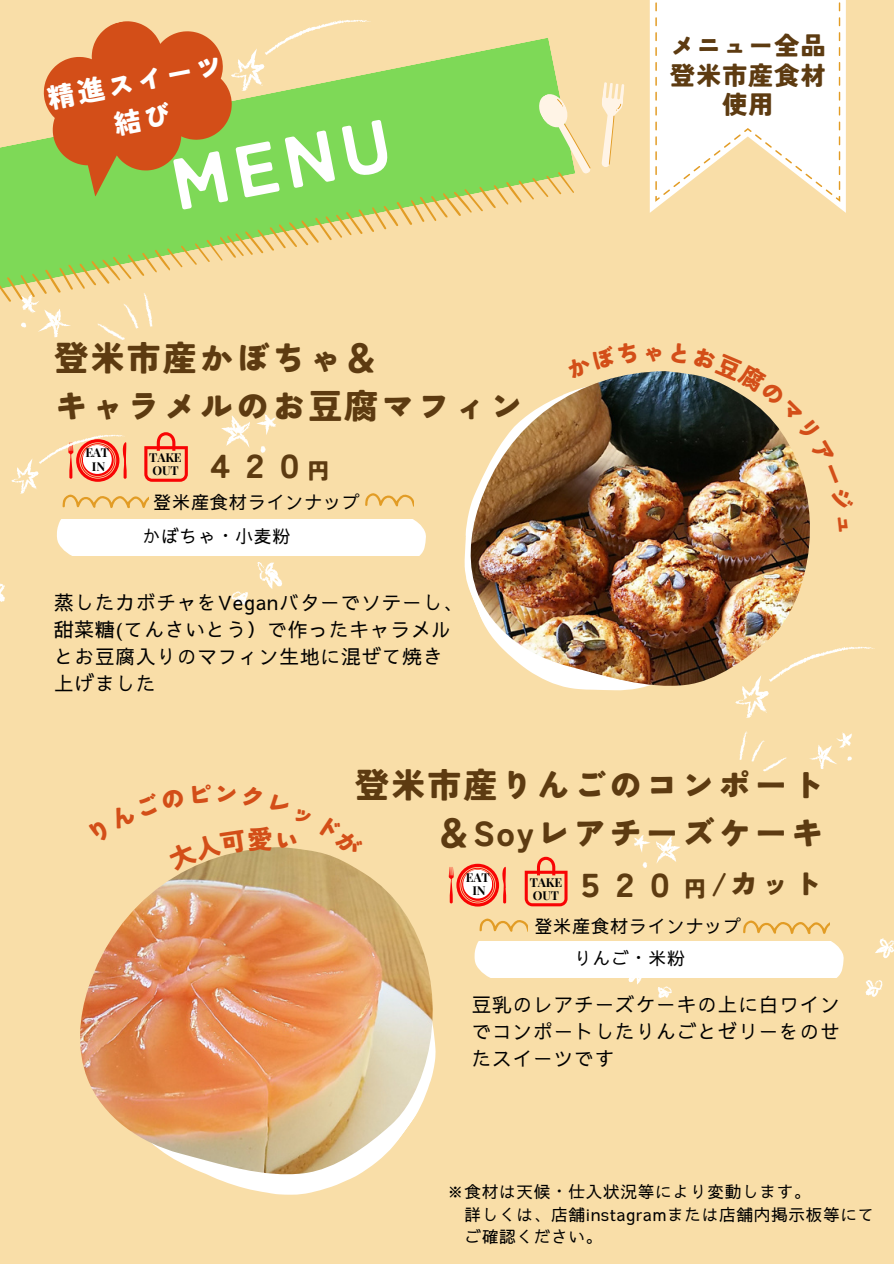
<style>
.page{position:relative;width:894px;height:1264px;background:#fff}
.page>*{position:absolute;margin:0;border:0;box-sizing:border-box;transform-origin:0 0}
.t1{font:900 72.75px "Tsunagi Gothic";color:#fff}
.t2{font:900 34.5px "Tsunagi Gothic";letter-spacing:.05em;color:#5d3b11}
.t3{font:900 33px "Tsunagi Gothic";letter-spacing:.05em;color:#5d3b11}
.t4{font:900 30px "Tsunagi Gothic";color:#5d3b11}
.t5{font:900 27.45px "Tsunagi Gothic";color:#fff}
.t6{font:900 25.35px "Tsunagi Gothic";letter-spacing:.025em;color:#5d3b11}
.t7{font:900 24.3px "Tsunagi Gothic";color:#d34e18}
.t8{font:900 22.05px "Tsunagi Gothic";color:#5d3b11}
.t9{font:500 19.5px/27px "Sawarabi Gothic";letter-spacing:.05em;color:#000;text-align:justify}
.t10{font:500 18px "Sawarabi Gothic";letter-spacing:.05em;color:#000}
.t11{font:500 17.7px "Sawarabi Gothic";letter-spacing:.05em;color:#000}
.t12{font:500 16.5px "Sawarabi Gothic";letter-spacing:.05em;color:#000}
.t13{font:700 12.3px "Playfair Display";letter-spacing:-.015em;color:#000}
</style>
<div class="page">
<div style="left:0;top:0;width:893px;height:1263px;background:#f9dea8"></div>
<svg style="left:0;top:305px;width:282px;height:300px"></svg>
<svg style="left:628px;top:732px;width:265px;height:266px"></svg>
<svg style="left:464px;top:508px;width:364px;height:228px"></svg>
<img style="left:470px;top:371px;width:339px;height:318px">
<svg style="left:215px;top:906px;width:281px;height:289px"></svg>
<img style="left:80px;top:850px;width:352px;height:328px">
<svg style="left:649px;top:0;width:196px;height:213px"></svg>
<svg style="left:735px;top:646px;width:139px;height:72px"></svg>
<svg style="left:365px;top:493px;width:48px;height:14px"></svg>
<svg style="left:479px;top:917px;width:48px;height:16px"></svg>
<svg style="left:742px;top:919px;width:87px;height:16px"></svg>
<div style="left:474px;top:941px;width:369px;height:36px;background:#fff"></div>
<div style="left:57px;top:520px;width:369px;height:36px;background:#fff"></div>
<svg style="left:11px;top:432px;width:177px;height:78px"></svg>
<svg style="left:524px;top:856px;width:43px;height:50px"></svg>
<svg style="left:448px;top:863px;width:58px;height:43px"></svg>
<div style="left:463px;top:869px;width:29px;height:29px;background:#fff;border-radius:50%"></div>
<svg style="left:0;top:20px;width:625px;height:285px"></svg>
<svg style="left:565px;top:371px;width:72px;height:8px"></svg>
<img style="left:693px;top:371px;width:135px;height:139px">
<svg style="left:319px;top:850px;width:45px;height:8px"></svg>
<svg style="left:88px;top:847px;width:223px;height:25px"></svg>
<p class="t5" style="left:45px;top:85px;width:180px;rotate:-11deg">精進スイーツ</p>
<p class="t1" style="left:166px;top:148px;width:222px;rotate:-11deg">MENU</p>
<p class="t2" style="left:54px;top:341px;width:326px">登米市産かぼちゃ＆</p>
<p class="t2" style="left:54px;top:388px;width:471px">キャラメルのお豆腐マフィン</p>
<p class="t13" style="left:85px;top:444px;width:25px">EAT</p>
<p class="t13" style="left:92px;top:457px;width:15px">IN</p>
<p class="t13" style="left:149px;top:449px;width:34px">TAKE</p>
<p class="t13" style="left:152px;top:462px;width:28px">OUT</p>
<p class="t3" style="left:204px;top:449px;width:104px">４２０</p>
<p class="t8" style="left:307px;top:460px;width:24px">円</p>
<p class="t10" style="left:153px;top:494px;width:208px">登米産食材ラインナップ</p>
<p class="t11" style="left:142px;top:528px;width:149px">かぼちゃ・小麦粉</p>
<p class="t9" style="left:54px;top:589px;width:410px">蒸したカボチャをVeganバターでソテーし、</p>
<p class="t9" style="left:54px;top:616px;width:398px">甜菜糖(てんさいとう）で作ったキャラメル</p>
<p class="t9" style="left:54px;top:643px;width:390px">とお豆腐入りのマフィン生地に混ぜて焼き</p>
<p class="t9" style="left:54px;top:670px;width:103px">上げました</p>
<p class="t6" style="left:669px;top:33px;width:157px">メニュー全品</p>
<p class="t6" style="left:669px;top:62px;width:157px">登米市産食材</p>
<p class="t6" style="left:722px;top:91px;width:53px">使用</p>
<p class="t7" style="left:641px;top:339px;width:26px">ゃ</p>
<p class="t2" style="left:354px;top:768px;width:471px">登米市産りんごのコンポート</p>
<p class="t2" style="left:437px;top:815px;width:389px">＆Soyレアチーズケーキ</p>
<p class="t13" style="left:465px;top:868px;width:25px">EAT</p>
<p class="t13" style="left:472px;top:881px;width:15px">IN</p>
<p class="t13" style="left:529px;top:873px;width:34px">TAKE</p>
<p class="t13" style="left:532px;top:886px;width:28px">OUT</p>
<p class="t3" style="left:573px;top:868px;width:104px">５２０</p>
<p class="t8" style="left:684px;top:877px;width:24px">円</p>
<p class="t4" style="left:711px;top:868px;width:112px">/カット</p>
<p class="t10" style="left:534px;top:918px;width:208px">登米産食材ラインナップ</p>
<p class="t11" style="left:574px;top:950px;width:112px">りんご・米粉</p>
<p class="t9" style="left:471px;top:992px;width:369px">豆乳のレアチーズケーキの上に白ワインでコンポートしたりんごとゼリーをのせたスイーツです</p>
<p class="t12" style="left:447px;top:1184px;width:365px">※食材は天候・仕入状況等により変動します。</p>
<p class="t12" style="left:464px;top:1206px;width:411px">詳しくは、店舗instagramまたは店舗内掲示板等にて</p>
<p class="t12" style="left:464px;top:1229px;width:139px">ご確認ください。</p>
</div>
